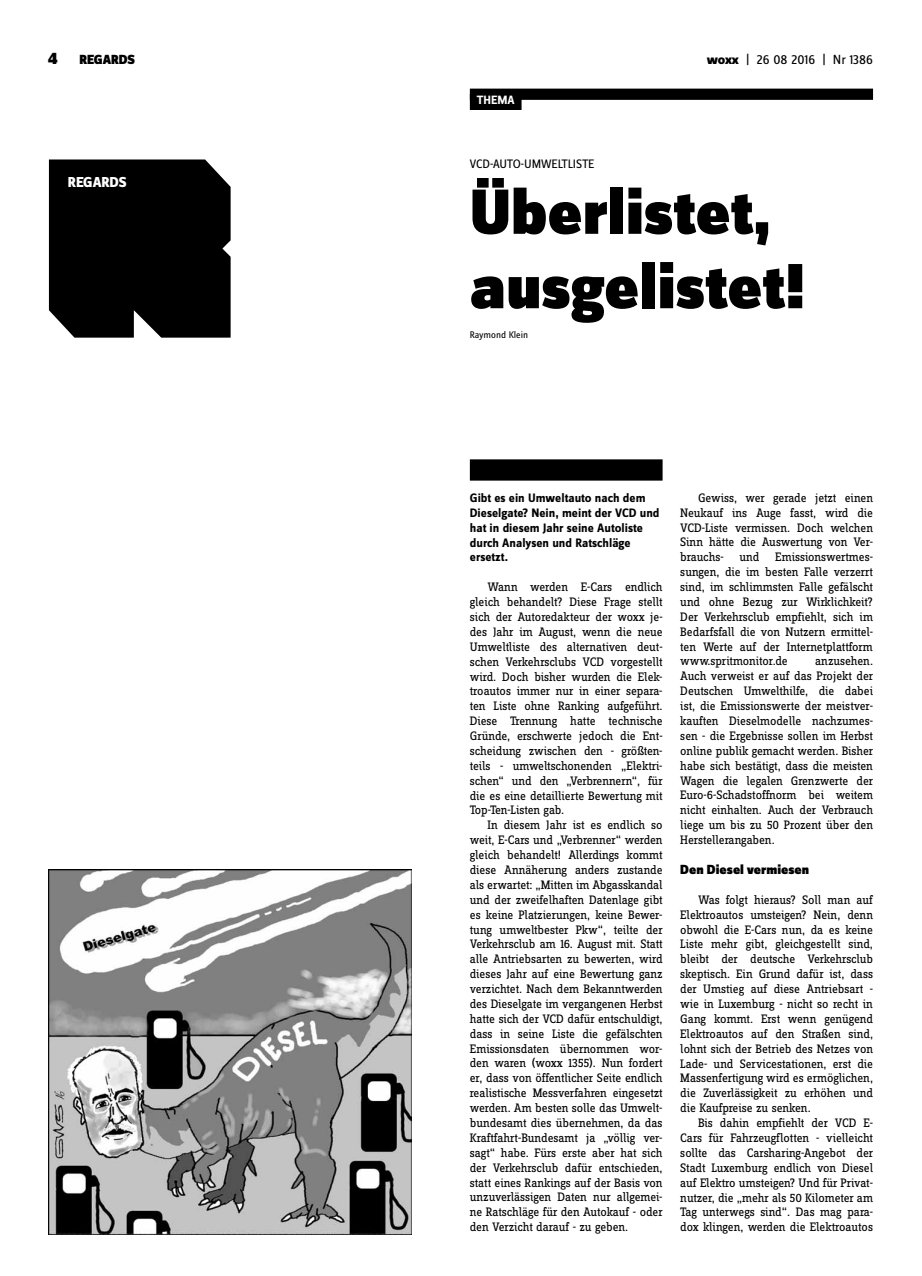
<style>
.page{position:relative;width:922px;height:1276px;background:#fff}
.page>*{position:absolute;margin:0;border:0;box-sizing:border-box;transform-origin:0 0}
.t1{font:900 66.25px/74.4px "Zine Sans Dis";letter-spacing:-.005em;color:#000}
.t2{font:800 15px "Zine Sans Dis";letter-spacing:-.01em;color:#fff}
.t3{font:900 13.75px "Zine Sans Dis";color:#000}
.t4{font:13.75px "Zine Sans Dis";color:#000}
.t5{font:12.75px/14.9px "Zine Slab Dis";letter-spacing:-.01em;color:#000;text-align:justify}
.t6{font:700 12.75px/14.9px "Zine Sans Dis";color:#000}
.t7{font:12.75px "Zine Sans Dis";letter-spacing:-.02em;color:#000}
.t8{font:700 12.5px "Zine Sans Dis";color:#fff}
.t9{font:10px "Zine Sans Dis";letter-spacing:-.005em;color:#000}
.s1{font-size:17.5px}
.s2{font-weight:800}
</style>
<div class="page">
<div style="left:469px;top:89px;width:403px;height:11px;background:#000"></div>
<div style="left:469px;top:459px;width:193px;height:21px;background:#000"></div>
<div style="left:49px;top:159px;width:181px;height:179px;background:#000"></div>
<div style="left:469px;top:94px;width:52px;height:16px;background:#000"></div>
<img style="left:49px;top:869px;width:362px;height:365px">
<p class="t3" style="left:48px;top:53px;width:88px"><span class="s1">4</span> REGARDS</p>
<p class="t4" style="left:706px;top:53px;width:168px"><span class="s2">woxx</span> | 26 08 2016 | Nr 1386</p>
<p class="t2" style="left:68px;top:174px;width:60px">REGARDS</p>
<p class="t8" style="left:477px;top:93px;width:39px">THEMA</p>
<p class="t7" style="left:469px;top:157px;width:126px">VCD-Auto-U mweltliste</p>
<h1 class="t1" style="left:469px;top:179px;width:336px">Überlistet, ausgelistet!</h1>
<p class="t9" style="left:469px;top:329px;width:60px">Raymond Klein</p>
<p class="t6" style="left:469px;top:491px;width:191px">Gibt es ein Umweltauto nach dem<br>Dieselgate? Nein, meint der VCD und hat in diesem Jahr seine Autoliste durch Analysen und Ratschläge ersetzt.</p>
<p class="t5" style="left:469px;top:580px;width:194px;text-indent:18px">Wann werden E-Cars endlich gleich behandelt? Diese Frage stellt sich der Autoredakteur der woxx je&shy;des Jahr im August, wenn die neue Umweltliste des alternativen deut&shy;schen Verkehrsclubs VCD vorgestellt wird. Doch bisher wurden die Elek&shy;troautos immer nur in einer separa&shy;ten Liste ohne Ranking aufgeführt.<br>Diese Trennung hatte technische Gründe, erschwerte jedoch die Ent&shy;scheidung zwischen den - größten&shy;teils - umweltschonenden „Elektri&shy;schen“ und den „Verbrennern“, für die es eine detaillierte Bewertung mit Top-Ten-Listen gab.</p>
<p class="t5" style="left:469px;top:818px;width:194px;text-indent:18px">In diesem Jahr ist es endlich so weit, E-Cars und „Verbrenner“ werden gleich behandelt! Allerdings kommt diese Annäherung anders zustande als erwartet: „Mitten im Abgasskandal und der zweifelhaften Datenlage gibt es keine Platzierungen, keine Bewer&shy;tung umweltbester Pkw“, teilte der Verkehrsclub am 16. August mit. Statt alle Antriebsarten zu bewerten, wird dieses Jahr auf eine Bewertung ganz verzichtet. Nach dem Bekanntwerden des Dieselgate im vergangenen Herbst hatte sich der VCD dafür entschuldigt, dass in seine Liste die gefälschten Emissionsdaten übernommen wor&shy;den waren (woxx 1355). Nun fordert er, dass von öffentlicher Seite endlich realistische Messverfahren eingesetzt werden. Am besten solle das Umwelt&shy;bundesamt dies übernehmen, da das Kraftfahrt-Bundesamt ja „völlig ver&shy;sagt“ habe. Fürs erste aber hat sich der Verkehrsclub dafür entschieden, statt eines Rankings auf der Basis von unzuverlässigen Daten nur allgemei&shy;ne Ratschläge für den Autokauf - oder den Verzicht darauf - zu geben.</p>
<p class="t5" style="left:680px;top:491px;width:194px;text-indent:18px">Gewiss, wer gerade jetzt einen Neukauf ins Auge fasst, wird die VCD-Liste vermissen. Doch welchen Sinn hätte die Auswertung von Ver&shy;brauchs- und Emissionswertmes&shy;sungen, die im besten Falle verzerrt sind, im schlimmsten Falle gefälscht und ohne Bezug zur Wirklichkeit?<br>Der Verkehrsclub empfiehlt, sich im Bedarfsfall die von Nutzern ermittel&shy;ten Werte auf der Internetplattform www.spritmonitor.de</p>
<p class="t5" style="left:680px;top:654px;width:194px;text-indent:135px">anzusehen.<br>Auch verweist er auf das Projekt der Deutschen Umwelthilfe, die dabei ist, die Emissionswerte der meistver&shy;kauften Dieselmodelle nachzumes&shy;sen - die Ergebnisse sollen im Herbst online publik gemacht werden. Bisher habe sich bestätigt, dass die meisten Wagen die legalen Grenzwerte der Euro-6-Schadstoffnorm bei weitem nicht einhalten. Auch der Verbrauch liege um bis zu 50 Prozent über den Herstellerangaben.</p>
<p class="t3" style="left:680px;top:862px;width:130px">Den Diesel vermiesen</p>
<p class="t5" style="left:680px;top:893px;width:194px;text-indent:18px">Was folgt hieraus? Soll man auf Elektroautos umsteigen? Nein, denn obwohl die E-Cars nun, da es keine Liste mehr gibt, gleichgestellt sind, bleibt der deutsche Verkehrsclub skeptisch. Ein Grund dafür ist, dass der Umstieg auf diese Antriebsart - wie in Luxemburg - nicht so recht in Gang kommt. Erst wenn genügend Elektroautos auf den Straßen sind, lohnt sich der Betrieb des Netzes von Lade- und Servicestationen, erst die Massenfertigung wird es ermöglichen, die Zuverlässigkeit zu erhöhen und die Kaufpreise zu senken.</p>
<p class="t5" style="left:680px;top:1116px;width:194px;text-indent:18px">Bis dahin empfiehlt der VCD E-Cars für Fahrzeugflotten - vielleicht sollte das Carsharing-Angebot der Stadt Luxemburg endlich von Diesel auf Elektro umsteigen? Und für Privat&shy;nutzer, die „mehr als 50 Kilometer am Tag unterwegs sind“. Das mag para&shy;dox klingen, werden die Elektroautos</p>
</div>
